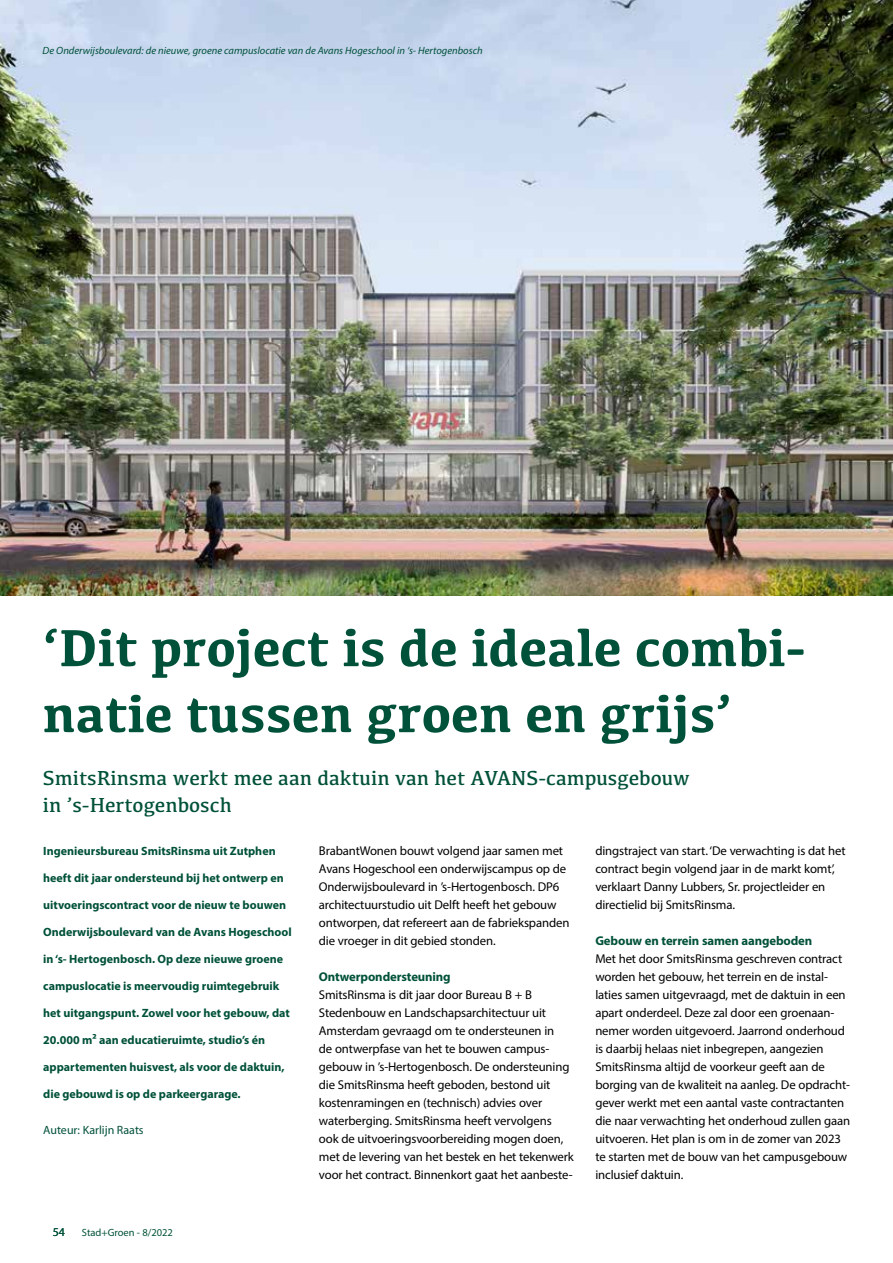
<style>
.page{position:relative;width:893px;height:1263px;background:#fff}
.page>*{position:absolute;margin:0;border:0;box-sizing:border-box;transform-origin:0 0}
.t1{font:700 54px/66px "Kefa";color:#005139}
.t2{font:21px/27px "Kefa";color:#005139}
.t3{font:12.75px/18px "Myriad Pro";letter-spacing:-.01em;color:#000}
.t4{font:700 12.75px "Myriad Pro";letter-spacing:-.01em;color:#005139}
.t5{font:700 12px "Myriad Pro";color:#005139}
.t6{font:12px "Myriad Pro";color:#005139}
.t7{font:italic 10.5px "Myriad Pro";color:#005139}
.t8{font:10.5px "Myriad Pro";color:#005139}
</style>
<div class="page">
<img style="left:0;top:0;width:893px;height:595px">
<p class="t7" style="left:43px;top:44px;width:442px">De Onderwijsboulevard: de nieuwe, groene campuslocatie van de Avans Hogeschool in ‘s- Hertogenbosch</p>
<h1 class="t1" style="left:43px;top:612px;width:765px">‘Dit project is de ideale combi&shy;natie tussen groen en grijs’</h1>
<h2 class="t2" style="left:43px;top:764px;width:648px">SmitsRinsma werkt mee aan daktuin van het AVANS-campusgebouw in ’s-Hertogenbosch</h2>
<p class="t5" style="left:43px;top:843px;width:234px">Ingenieursbureau SmitsRinsma uit Zutphen</p>
<p class="t5" style="left:43px;top:870px;width:242px">heeft dit jaar ondersteund bij het ontwerp en</p>
<p class="t5" style="left:43px;top:897px;width:244px">uitvoeringscontract voor de nieuw te bouwen</p>
<p class="t5" style="left:43px;top:924px;width:250px">Onderwijsboulevard van de Avans Hogeschool</p>
<p class="t5" style="left:43px;top:951px;width:241px">in ‘s- Hertogenbosch. Op deze nieuwe groene</p>
<p class="t5" style="left:43px;top:978px;width:238px">campuslocatie is meervoudig ruimtegebruik</p>
<p class="t5" style="left:43px;top:1005px;width:248px">het uitgangspunt. Zowel voor het gebouw, dat</p>
<p class="t5" style="left:43px;top:1032px;width:223px">20.000 m2 aan educatieruimte, studio’s én</p>
<p class="t5" style="left:43px;top:1059px;width:243px">appartementen huisvest, als voor de daktuin,</p>
<p class="t5" style="left:43px;top:1086px;width:199px">die gebouwd is op de parkeergarage.</p>
<p class="t6" style="left:43px;top:1123px;width:102px">Auteur: Karlijn Raats</p>
<p class="t3" style="left:319px;top:842px;width:252px">BrabantWonen bouwt volgend jaar samen met Avans Hogeschool een onderwijscampus op de Onderwijsboulevard in ’s-Hertogenbosch. DP6 architectuurstudio uit Delft heeft het gebouw ontworpen, dat refereert aan de fabriekspanden die vroeger in dit gebied stonden.</p>
<p class="t4" style="left:319px;top:968px;width:133px">Ontwerpondersteuning</p>
<p class="t3" style="left:319px;top:986px;width:256px">SmitsRinsma is dit jaar door Bureau B + B Stedenbouw en Landschapsarchitectuur uit Amsterdam gevraagd om te ondersteunen in<br>de ontwerpfase van het te bouwen campus&shy;gebouw in ’s-Hertogenbosch. De ondersteuning die SmitsRinsma heeft geboden, bestond uit kostenramingen en (technisch) advies over waterberging. SmitsRinsma heeft vervolgens ook de uitvoeringsvoorbereiding mogen doen, met de levering van het bestek en het tekenwerk voor het contract. Binnenkort gaat het aanbeste-</p>
<p class="t3" style="left:595px;top:842px;width:252px">dingstraject van start. ‘De verwachting is dat het contract begin volgend jaar in de markt komt’, verklaart Danny Lubbers, Sr. projectleider en directielid bij SmitsRinsma.</p>
<p class="t4" style="left:595px;top:932px;width:219px">Gebouw en terrein samen aangeboden</p>
<p class="t3" style="left:595px;top:950px;width:256px">Met het door SmitsRinsma geschreven contract worden het gebouw, het terrein en de instal&shy;laties samen uitgevraagd, met de daktuin in een apart onderdeel. Deze zal door een groenaan&shy;nemer worden uitgevoerd. Jaarrond onderhoud is daarbij helaas niet inbegrepen, aangezien SmitsRinsma altijd de voorkeur geeft aan de borging van de kwaliteit na aanleg. De opdracht&shy;gever werkt met een aantal vaste contractanten die naar verwachting het onderhoud zullen gaan uitvoeren. Het plan is om in de zomer van 2023 te starten met de bouw van het campusgebouw inclusief daktuin.</p>
<p class="t6" style="left:53px;top:1224px;width:14px">54</p>
<p class="t8" style="left:82px;top:1226px;width:93px">Stad+Groen - 8/2022</p>
</div>
